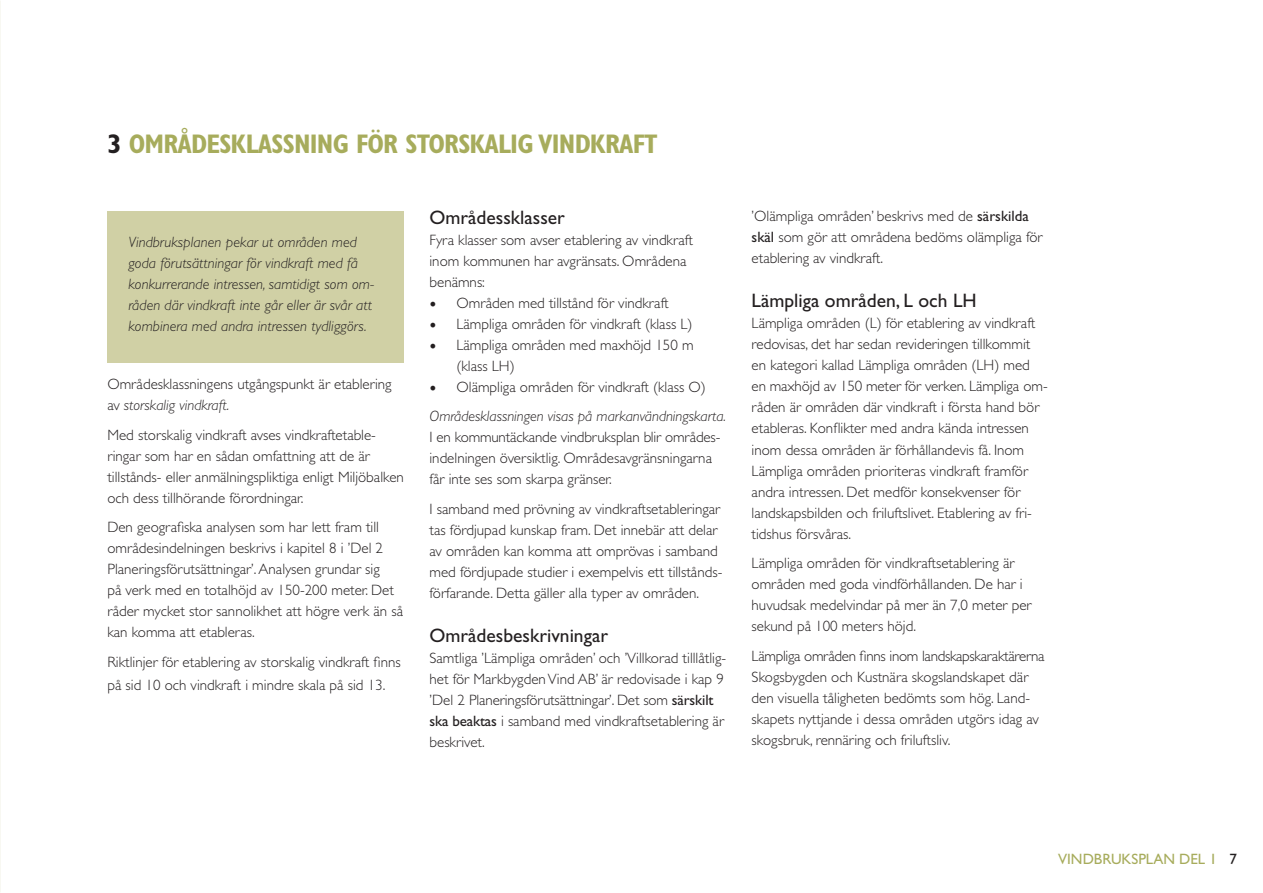
<style>
.page{position:relative;width:1263px;height:893px;background:#fff}
.page>*{position:absolute;margin:0;border:0;box-sizing:border-box;transform-origin:0 0}
.t1{font:700 condensed 27px "Gill Sans Std";letter-spacing:-.03em;color:#a7ac5c}
.t2{font:19.5px "Gill Sans Std";color:#231f20}
.t3{font:300 15px/21px "Gill Sans Std";color:#231f20}
.t4{font:italic 300 15px/21px "Gill Sans Std";letter-spacing:.005em;color:#231f20}
.t5{font:15px "Gill Sans Std";color:#a7ac5c}
.s1{color:#231f20}
.s2{font-style:italic}
.s3{font-family:"Minion Pro";font-weight:400;font-size:18px}
.s4{font-family:"Minion Pro";font-weight:400;font-style:normal;font-size:18px}
.s5{font-style:normal}
.s6{font-weight:400}
</style>
<div class="page">
<div style="left:107px;top:211px;width:297px;height:151px;background:#d0d0a5"></div>
<h1 class="t1" style="left:107px;top:128px;width:552px"><span class="s1">3</span> OMRÅDESKLASSNING FÖR STORSKALIG VINDKRAFT</h1>
<p class="t4" style="left:128px;top:231px;width:247px">Vindbruksplanen pekar ut områden med goda förutsättningar för vindkraft med få konkurrerande intressen, samtidigt som om&shy;råden där vindkraft inte går eller är svår att kombinera med andra intressen tydliggörs.</p>
<p class="t3" style="left:107px;top:374px;width:286px">Områdesklassningens utgångspunkt är etablering av <span class="s2">storskalig vindkraft.</span></p>
<p class="t3" style="left:107px;top:425px;width:298px">Med storskalig vindkraft avses vindkraftetable&shy;ringar som har en sådan omfattning att de är tillstånds- eller anmälningspliktiga enligt Miljöbalken och dess tillhörande förordningar.</p>
<p class="t3" style="left:107px;top:517px;width:297px">Den geografiska analysen som har lett fram till områdesindelningen beskrivs i kapitel 8 i ’Del 2<br>Planeringsförutsättningar’. Analysen grundar sig<br>på verk med en totalhöjd av 150-200 meter. Det råder mycket stor sannolikhet att högre verk än så kan komma att etableras.</p>
<p class="t3" style="left:107px;top:650px;width:295px;line-height:23.4px">Riktlinjer för etablering av storskalig vindkraft finns på sid 10 och vindkraft i mindre skala på sid 13.</p>
<h2 class="t2" style="left:429px;top:206px;width:137px">Områdessklasser</h2>
<p class="t3" style="left:429px;top:229px;width:265px">Fyra klasser som avser etablering av vindkraft inom kommunen har avgränsats. Områdena benämns:</p>
<p class="t3" style="left:429px;top:292px;width:241px"><span class="s3">•</span> Områden med tillstånd för vindkraft</p>
<p class="t3" style="left:429px;top:313px;width:264px"><span class="s3">•</span> Lämpliga områden för vindkraft (klass L)</p>
<p class="t3" style="left:456px;top:334px;width:239px;text-indent:-27px"><span class="s3">•</span> Lämpliga områden med maxhöjd 150 m (klass LH)</p>
<p class="t4" style="left:429px;top:372px;width:298px;line-height:29.5px"><span class="s4">•</span> <span class="s5">Olämpliga områden för vindkraft (klass O)<br></span>Områdesklassningen visas på markanvändningskarta.</p>
<p class="t3" style="left:429px;top:427px;width:292px">I en kommuntäckande vindbruksplan blir områdes&shy;indelningen översiktlig. Områdesavgränsningarna får inte ses som skarpa gränser.</p>
<p class="t3" style="left:429px;top:498px;width:294px">I samband med prövning av vindkraftsetableringar tas fördjupad kunskap fram. Det innebär att delar av områden kan komma att omprövas i samband med fördjupade studier i exempelvis ett tillstånds&shy;förfarande. Detta gäller alla typer av områden.</p>
<h2 class="t2" style="left:429px;top:624px;width:180px">Områdesbeskrivningar</h2>
<p class="t3" style="left:429px;top:648px;width:298px">Samtliga ’Lämpliga områden’ och ’Villkorad tilllåtlig&shy;het för Markbygden Vind AB’ är redovisade i kap 9 ’Del 2 Planeringsförutsättningar’. Det som <span class="s6">särskilt ska beaktas</span> i samband med vindkraftsetablering är beskrivet.</p>
<p class="t3" style="left:752px;top:206px;width:292px">’Olämpliga områden’ beskrivs med de <span class="s6">särskilda skäl</span> som gör att områdena bedöms olämpliga för etablering av vindkraft.</p>
<h2 class="t2" style="left:752px;top:290px;width:227px">Lämpliga områden, L och LH</h2>
<p class="t3" style="left:752px;top:313px;width:298px">Lämpliga områden (L) för etablering av vindkraft redovisas, det har sedan revideringen tillkommit en kategori kallad Lämpliga områden (LH) med en maxhöjd av 150 meter för verken. Lämpliga om&shy;råden är områden där vindkraft i första hand bör etableras. Konflikter med andra kända intressen inom dessa områden är förhållandevis få. Inom Lämpliga områden prioriteras vindkraft framför andra intressen. Det medför konsekvenser för landskapsbilden och friluftslivet. Etablering av fri&shy;tidshus försvåras.</p>
<p class="t3" style="left:752px;top:553px;width:281px">Lämpliga områden för vindkraftsetablering är områden med goda vindförhållanden. De har i huvudsak medelvindar på mer än 7,0 meter per sekund på 100 meters höjd.</p>
<p class="t3" style="left:752px;top:645px;width:294px">Lämpliga områden finns inom landskapskaraktärerna Skogsbygden och Kustnära skogslandskapet där den visuella tåligheten bedömts som hög. Land&shy;skapets nyttjande i dessa områden utgörs idag av skogsbruk, rennäring och friluftsliv.</p>
<p class="t5" style="left:1058px;top:850px;width:180px">VINDBRUKSPLAN DEL 1 <span class="s1">7</span></p>
</div>
